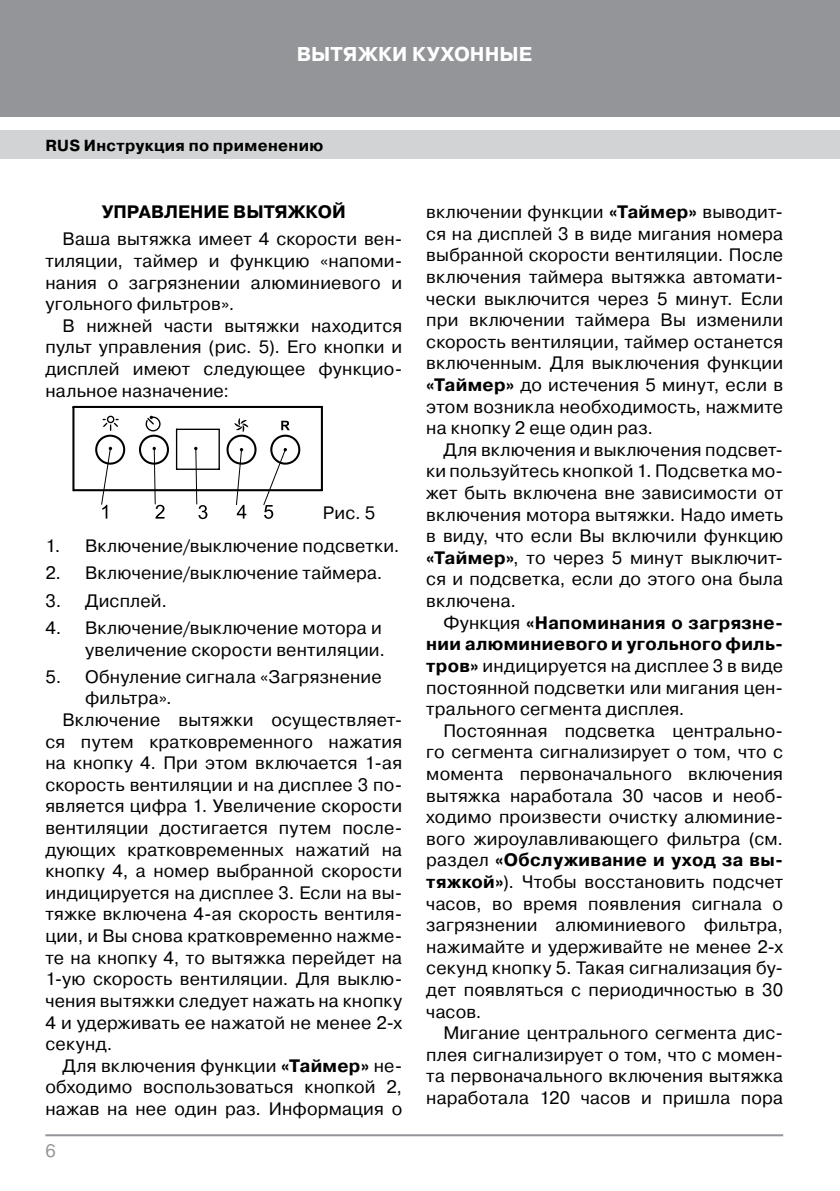
<style>
.page{position:relative;width:840px;height:1191px;background:#fff}
.page>*{position:absolute;margin:0;border:0;box-sizing:border-box;transform-origin:0 0}
.t1{font:700 20px "Pragmatica C";letter-spacing:.005em;color:#fff}
.t2{font:18px/21.6px "Pragmatica C";letter-spacing:.01em;color:#000;text-align:justify}
.t3{font:700 18px "Pragmatica C";color:#000}
.t4{font:18px "Pragmatica C";color:#939598}
.t5{font:700 16px "Pragmatica C";letter-spacing:.02em;color:#000}
.s1{font-weight:700}
</style>
<div class="page">
<div style="left:0;top:0;width:839px;height:116px;background:#939598"></div>
<div style="left:0;top:130px;width:839px;height:29px;background:#d1d3d4"></div>
<hr style="left:45px;top:1134px;width:737px;height:2px;background:#939598">
<hr style="left:839px;top:0;width:1px;height:116px;background:#939598">
<svg style="left:72px;top:405px;width:251px;height:114px"></svg>
<p class="t1" style="left:296px;top:43px;width:236px">ВЫТЯЖКИ КУХОННЫЕ</p>
<p class="t5" style="left:45px;top:136px;width:279px">RUS Инструкция по применению</p>
<p class="t3" style="left:102px;top:202px;width:245px">УПРАВЛЕНИЕ ВЫТЯЖКОЙ</p>
<p class="t2" style="left:45px;top:228px;width:358px;text-indent:17px">Ваша вытяжка имеет 4 скорости вен&shy;тиляции, таймер и функцию «напоми&shy;нания о загрязнении алюминиевого и угольного фильтров».</p>
<p class="t2" style="left:45px;top:315px;width:358px;text-indent:17px">В нижней части вытяжки находится пульт управления (рис. 5). Его кнопки и дисплей имеют следующее функцио&shy;нальное назначение:</p>
<p class="t2" style="left:323px;top:502px;width:54px">Рис. 5</p>
<p class="t2" style="left:45px;top:535px;width:355px">1. Включение/выключение подсветки.</p>
<p class="t2" style="left:45px;top:562px;width:338px">2. Включение/выключение таймера.</p>
<p class="t2" style="left:45px;top:590px;width:123px">3. Дисплей.</p>
<p class="t2" style="left:45px;top:617px;width:341px;text-align:right">4. Включение/выключение мотора и увеличение скорости вентиляции.</p>
<p class="t2" style="left:45px;top:666px;width:338px">5. Обнуление сигнала «Загрязнение</p>
<p class="t2" style="left:85px;top:687px;width:88px">фильтра».</p>
<p class="t2" style="left:62px;top:709px;width:341px">Включение вытяжки осуществляет-</p>
<p class="t2" style="left:45px;top:730px;width:358px">ся путем кратковременного нажатия</p>
<p class="t2" style="left:45px;top:752px;width:358px">на кнопку 4. При этом включается 1-ая</p>
<p class="t2" style="left:45px;top:774px;width:358px">скорость вентиляции и на дисплее 3 по-</p>
<p class="t2" style="left:45px;top:795px;width:358px">является цифра 1. Увеличение скорости</p>
<p class="t2" style="left:45px;top:817px;width:358px">вентиляции достигается путем после-</p>
<p class="t2" style="left:45px;top:838px;width:358px">дующих кратковременных нажатий на</p>
<p class="t2" style="left:45px;top:860px;width:358px">кнопку 4, а номер выбранной скорости</p>
<p class="t2" style="left:45px;top:882px;width:358px">индицируется на дисплее 3. Если на вы-</p>
<p class="t2" style="left:45px;top:903px;width:358px">тяжке включена 4-ая скорость вентиля-</p>
<p class="t2" style="left:45px;top:925px;width:358px">ции, и Вы снова кратковременно нажме-</p>
<p class="t2" style="left:45px;top:946px;width:358px">те на кнопку 4, то вытяжка перейдет на</p>
<p class="t2" style="left:45px;top:968px;width:358px">1-ую скорость вентиляции. Для выклю-</p>
<p class="t2" style="left:45px;top:990px;width:358px">чения вытяжки следует нажать на кнопку</p>
<p class="t2" style="left:45px;top:1011px;width:358px">4 и удерживать ее нажатой не менее 2-х</p>
<p class="t2" style="left:45px;top:1033px;width:68px">секунд.</p>
<p class="t2" style="left:62px;top:1054px;width:341px">Для включения функции <span class="s1">«Таймер»</span> не-</p>
<p class="t2" style="left:45px;top:1076px;width:358px">обходимо воспользоваться кнопкой 2,</p>
<p class="t2" style="left:45px;top:1098px;width:358px">нажав на нее один раз. Информация о</p>
<p class="t4" style="left:45px;top:1140px;width:12px">6</p>
<p class="t2" style="left:426px;top:201px;width:358px">включении функции <span class="s1">«Таймер»</span> выводит&shy;ся на дисплей 3 в виде мигания номера выбранной скорости вентиляции. После включения таймера вытяжка автомати&shy;чески выключится через 5 минут. Если при включении таймера Вы изменили скорость вентиляции, таймер останется включенным. Для выключения функции <span class="s1">«Таймер»</span> до истечения 5 минут, если в этом возникла необходимость, нажмите на кнопку 2 еще один раз.</p>
<p class="t2" style="left:426px;top:439px;width:358px;text-indent:17px">Для включения и выключения подсвет&shy;ки пользуйтесь кнопкой 1. Подсветка мо&shy;жет быть включена вне зависимости от включения мотора вытяжки. Надо иметь в виду, что если Вы включили функцию <span class="s1">«Таймер»</span>, то через 5 минут выключит&shy;ся и подсветка, если до этого она была включена.</p>
<p class="t2" style="left:426px;top:612px;width:358px;text-indent:17px">Функция <span class="s1">«Напоминания о загрязне&shy;нии алюминиевого и угольного филь&shy;тров»</span> индицируется на дисплее 3 в виде постоянной подсветки или мигания цен&shy;трального сегмента дисплея.</p>
<p class="t2" style="left:426px;top:720px;width:358px;text-indent:17px">Постоянная подсветка центрально&shy;го сегмента сигнализирует о том, что с момента первоначального включения вытяжка наработала 30 часов и необ&shy;ходимо произвести очистку алюминие&shy;вого жироулавливающего фильтра (см. раздел <span class="s1">«Обслуживание и уход за вы&shy;тяжкой»</span>). Чтобы восстановить подсчет часов, во время появления сигнала о загрязнении алюминиевого фильтра, нажимайте и удерживайте не менее 2-х секунд кнопку 5. Такая сигнализация бу&shy;дет появляться с периодичностью в 30 часов.</p>
<p class="t2" style="left:426px;top:1022px;width:358px;text-indent:17px">Мигание центрального сегмента дис&shy;плея сигнализирует о том, что с момен&shy;та первоначального включения вытяжка наработала 120 часов и пришла пора</p>
</div>
